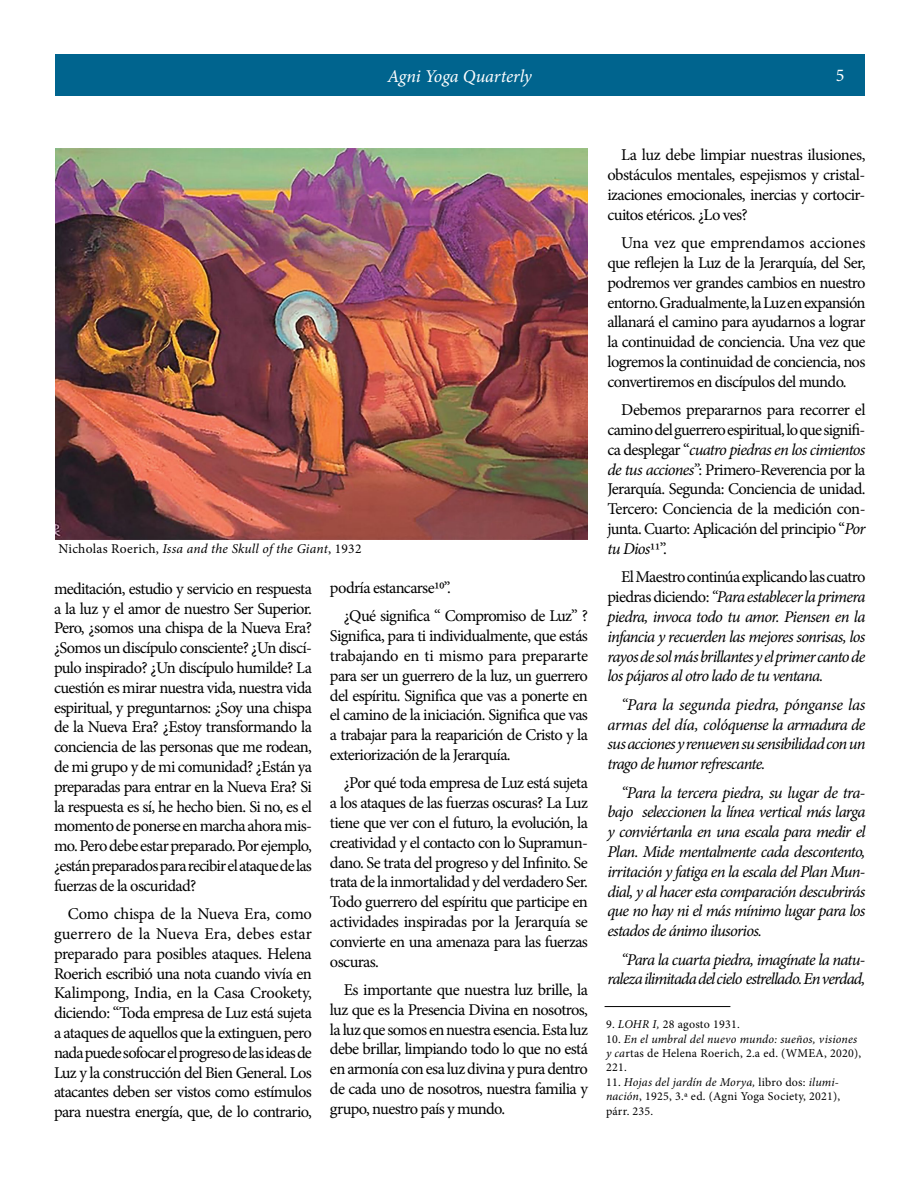
<style>
.page{position:relative;width:918px;height:1188px;background:#fff}
.page>*{position:absolute;margin:0;border:0;box-sizing:border-box;transform-origin:0 0}
.t1{font:italic 18px "Minion Pro";letter-spacing:-.005em;color:#fff}
.t2{font:18px "Minion Pro";color:#fff}
.t3{font:16.5px/19.8px "Minion Pro";letter-spacing:-.04em;color:#000;text-align:justify}
.t4{font:italic 16.5px/19.8px "Minion Pro";letter-spacing:-.05em;color:#000;text-align:justify}
.t5{font:italic 13.5px "Minion Pro";letter-spacing:.01em;color:#000}
.t6{font:12px/14.4px "Minion Pro";letter-spacing:.02em;color:#000}
.s1{font-style:normal}
.s2{font-style:italic}
</style>
<div class="page">
<div style="left:55px;top:54px;width:810px;height:41px;background:#00648e"></div>
<hr style="left:605px;top:1006px;width:125px;height:1px;background:#000">
<img style="left:56px;top:148px;width:532px;height:392px">
<p class="t1" style="left:388px;top:64px;width:146px">Agni Yoga Quarterly</p>
<p class="t2" style="left:836px;top:63px;width:10px">5</p>
<p class="t5" style="left:58px;top:539px;width:305px"><span class="s1">Nicholas Roerich,</span> Issa and the Skull of the Giant<span class="s1">, 1932</span></p>
<p class="t3" style="left:54px;top:579px;width:260px">meditación, estudio y servicio en respuesta a la luz y el amor de nuestro Ser Superior.<br>Pero, ¿somos una chispa de la Nueva Era? ¿Somos un discípulo consciente? ¿Un discí&shy;pulo inspirado? ¿Un discípulo humilde? La cuestión es mirar nuestra vida, nuestra vida espiritual, y preguntarnos: ¿Soy una chispa de la Nueva Era? ¿Estoy transformando la conciencia de las personas que me rodean, de mi grupo y de mi comunidad? ¿Están ya preparadas para entrar en la Nueva Era? Si la respuesta es sí, he hecho bien. Si no, es el momento de ponerse en marcha ahora mis&shy;mo. Pero debe estar preparado. Por ejemplo, ¿están preparados para recibir el ataque de las fuerzas de la oscuridad?</p>
<p class="t3" style="left:54px;top:904px;width:260px;text-indent:14px">Como chispa de la Nueva Era, como guerrero de la Nueva Era, debes estar preparado para posibles ataques. Helena Roerich escribió una nota cuando vivía en Kalimpong, India, en la Casa Crookety, diciendo: “Toda empresa de Luz está sujeta a ataques de aquellos que la extinguen, pero nada puede sofocar el progreso de las ideas de Luz y la construcción del Bien General. Los atacantes deben ser vistos como estímulos para nuestra energía, que, de lo contrario,</p>
<p class="t3" style="left:344px;top:573px;width:246px;line-height:28.5px;text-indent:-14px">podría estancarse10”.<br>¿Qué significa “ Compromiso de Luz” ?</p>
<p class="t3" style="left:330px;top:626px;width:260px">Significa, para ti individualmente, que estás trabajando en ti mismo para prepararte para ser un guerrero de la luz, un guerrero del espíritu. Significa que vas a ponerte en el camino de la iniciación. Significa que vas a trabajar para la reaparición de Cristo y la exteriorización de la Jerarquía.</p>
<p class="t3" style="left:330px;top:773px;width:260px;text-indent:14px">¿Por qué toda empresa de Luz está sujeta a los ataques de las fuerzas oscuras? La Luz tiene que ver con el futuro, la evolución, la creatividad y el contacto con lo Supramun&shy;dano. Se trata del progreso y del Infinito. Se trata de la inmortalidad y del verdadero Ser.<br>Todo guerrero del espíritu que participe en actividades inspiradas por la Jerarquía se convierte en una amenaza para las fuerzas oscuras.</p>
<p class="t3" style="left:330px;top:980px;width:260px;text-indent:14px">Es importante que nuestra luz brille, la luz que es la Presencia Divina en nosotros, la luz que somos en nuestra esencia. Esta luz debe brillar, limpiando todo lo que no está en armonía con esa luz divina y pura dentro de cada uno de nosotros, nuestra familia y grupo, nuestro país y mundo.</p>
<p class="t3" style="left:607px;top:145px;width:260px;text-indent:14px">La luz debe limpiar nuestras ilusiones, obstáculos mentales, espejismos y cristal&shy;izaciones emocionales, inercias y cortocir&shy;cuitos etéricos. ¿Lo ves?</p>
<p class="t3" style="left:607px;top:233px;width:260px;text-indent:14px">Una vez que emprendamos acciones que reflejen la Luz de la Jerarquía, del Ser, podremos ver grandes cambios en nuestro entorno. Gradualmente, la Luz en expansión allanará el camino para ayudarnos a lograr la continuidad de conciencia. Una vez que logremos la continuidad de conciencia, nos convertiremos en discípulos del mundo.</p>
<p class="t3" style="left:607px;top:400px;width:260px;text-indent:14px">Debemos prepararnos para recorrer el camino del guerrero espiritual, lo que signifi&shy;ca desplegar “<span class="s2">cuatro piedras en los cimientos de tus acciones”</span>: Primero-Reverencia por la Jerarquía. Segunda: Conciencia de unidad.<br>Tercero: Conciencia de la medición con&shy;junta. Cuarto: Aplicación del principio “<span class="s2">Por tu Dios</span>11”.</p>
<p class="t4" style="left:607px;top:567px;width:260px;text-indent:14px"><span class="s1">El Maestro continúa explicando las cuatro piedras diciendo:</span> “Para establecer la primera piedra, invoca todo tu amor. Piensen en la infancia y recuerden las mejores sonrisas, los rayos de sol más brillantes y el primer canto de los pájaros al otro lado de tu ventana.</p>
<p class="t4" style="left:607px;top:695px;width:260px;text-indent:14px">“Para la segunda piedra, pónganse las armas del día, colóquense la armadura de sus acciones y renueven su sensibilidad con un trago de humor refrescante.</p>
<p class="t4" style="left:607px;top:782px;width:260px;text-indent:14px">“Para la tercera piedra, su lugar de tra&shy;bajo seleccionen la línea vertical más larga y conviértanla en una escala para medir el Plan. Mide mentalmente cada descontento, irritación y fatiga en la escala del Plan Mun&shy;dial, y al hacer esta comparación descubrirás que no hay ni el más mínimo lugar para los estados de ánimo ilusorios.</p>
<p class="t4" style="left:607px;top:949px;width:259px;text-align:right">“Para la cuarta piedra, imagínate la natu&shy;raleza ilimitada del cielo estrellado. En verdad,</p>
<p class="t6" style="left:606px;top:1017px;width:135px">9. <span class="s2">LOHR I,</span> 28 agosto 1931.</p>
<p class="t6" style="left:606px;top:1032px;width:257px">10. <span class="s2">En el umbral del nuevo mundo: sueños, visiones y ca</span>rtas de Helena Roerich, 2.a ed. (WMEA, 2020),<br>221.</p>
<p class="t6" style="left:606px;top:1075px;width:236px">11. <span class="s2">Hojas del jardín de Morya,</span> libro dos: <span class="s2">ilumi&shy;nación</span>, 1925, 3.ª ed. (Agni Yoga Society, 2021), párr. 235.</p>
</div>
